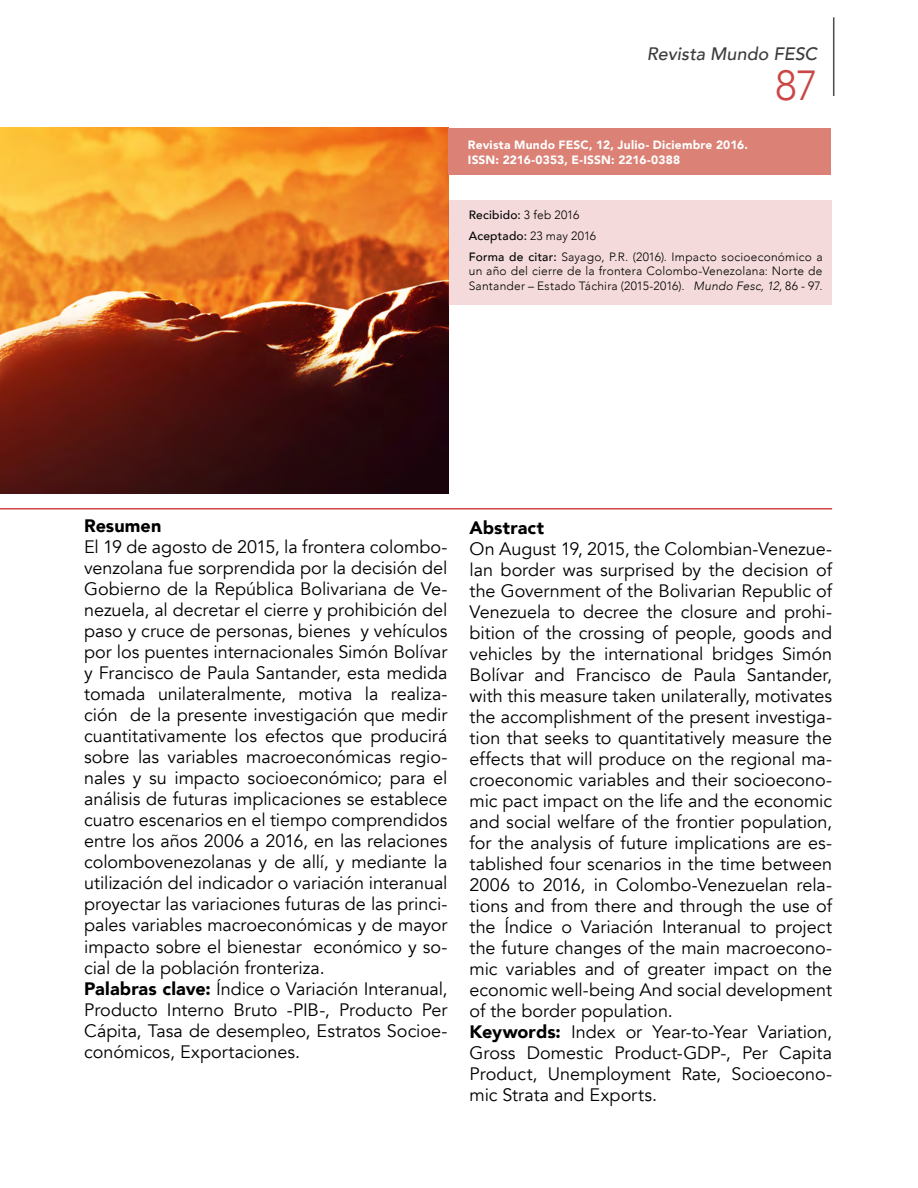
<style>
.page{position:relative;width:918px;height:1188px;background:#fff}
.page>*{position:absolute;margin:0;border:0;box-sizing:border-box;transform-origin:0 0}
.t1{font:300 42px "Avenir";color:#ca4745}
.t2{font:18px/21px "Avenir";letter-spacing:-.005em;color:#000}
.t3{font:italic 500 18px "Avenir";color:#3c3c3b}
.t4{font:900 18px "Avenir";letter-spacing:.005em;color:#000}
.t5{font:300 12px/21px "Avenir";letter-spacing:.02em;color:#000}
.t6{font:900 12px/14.4px "Avenir";letter-spacing:.015em;color:#fff}
.s1{font-weight:500}
.s2{font-style:italic}
.s3{font-weight:900}
</style>
<div class="page">
<hr style="left:833px;top:17px;width:1px;height:79px;background:#4a4a49">
<img style="left:0;top:128px;width:448px;height:365px">
<div style="left:448px;top:129px;width:383px;height:46px;background:#db8175"></div>
<div style="left:448px;top:200px;width:384px;height:105px;background:#f4dada"></div>
<hr style="left:0;top:508px;width:832px;height:2px;background:#ca4745">
<p class="t3" style="left:647px;top:43px;width:172px">Revista Mundo FESC</p>
<h1 class="t1" style="left:775px;top:61px;width:44px">87</h1>
<p class="t6" style="left:468px;top:138px;width:282px">Revista Mundo FESC, 12, Julio- Diciembre 2016.<br>ISSN: 2216-0353, E-ISSN: 2216-0388</p>
<p class="t5" style="left:469px;top:204px;width:355px"><span class="s1">Recibido:</span> 3 feb 2016<br><span class="s1">Aceptado:</span> 23 may 2016<br><span class="s1">Forma de citar:</span> Sayago, P.R. (2016). Impacto socioeconómico a</p>
<p class="t5" style="left:469px;top:264px;width:355px;line-height:14.4px">un año del cierre de la frontera Colombo-Venezolana: Norte de<br>Santander – Estado Táchira (2015-2016). <span class="s2">Mundo Fesc, 12,</span> 86 - 97.</p>
<p class="t4" style="left:84px;top:511px;width:79px">Resumen</p>
<p class="t2" style="left:84px;top:537px;width:365px">El 19 de agosto de 2015, la frontera colombo&shy;venzolana fue sorprendida por la decisión del Gobierno de la República Bolivariana de Ve&shy;nezuela, al decretar el cierre y prohibición del paso y cruce de personas, bienes y vehículos por los puentes internacionales Simón Bolívar y Francisco de Paula Santander, esta medida tomada unilateralmente, motiva la realiza&shy;ción de la presente investigación que medir cuantitativamente los efectos que producirá sobre las variables macroeconómicas regio&shy;nales y su impacto socioeconómico; para el análisis de futuras implicaciones se establece cuatro escenarios en el tiempo comprendidos entre los años 2006 a 2016, en las relaciones colombovenezolanas y de allí, y mediante la utilización del indicador o variación interanual proyectar las variaciones futuras de las princi&shy;pales variables macroeconómicas y de mayor impacto sobre el bienestar económico y so&shy;cial de la población fronteriza.<br><span class="s3">Palabras clave:</span> Índice o Variación Interanual, Producto Interno Bruto -PIB-, Producto Per Cápita, Tasa de desempleo, Estratos Socioe&shy;conómicos, Exportaciones.</p>
<p class="t4" style="left:470px;top:512px;width:76px">Abstract</p>
<p class="t2" style="left:470px;top:539px;width:364px">On August 19, 2015, the Colombian-Venezue&shy;lan border was surprised by the decision of the Government of the Bolivarian Republic of Venezuela to decree the closure and prohi&shy;bition of the crossing of people, goods and vehicles by the international bridges Simón Bolívar and Francisco de Paula Santander, with this measure taken unilaterally, motivates the accomplishment of the present investiga&shy;tion that seeks to quantitatively measure the effects that will produce on the regional ma&shy;croeconomic variables and their socioecono&shy;mic pact impact on the life and the economic and social welfare of the frontier population, for the analysis of future implications are es&shy;tablished four scenarios in the time between 2006 to 2016, in Colombo-Venezuelan rela&shy;tions and from there and through the use of the Índice o Variación Interanual to project the future changes of the main macroecono&shy;mic variables and of greater impact on the economic well-being And social development of the border population.<br><span class="s3">Keywords:</span> Index or Year-to-Year Variation, Gross Domestic Product-GDP-, Per Capita Product, Unemployment Rate, Socioecono&shy;mic Strata and Exports.</p>
</div>
